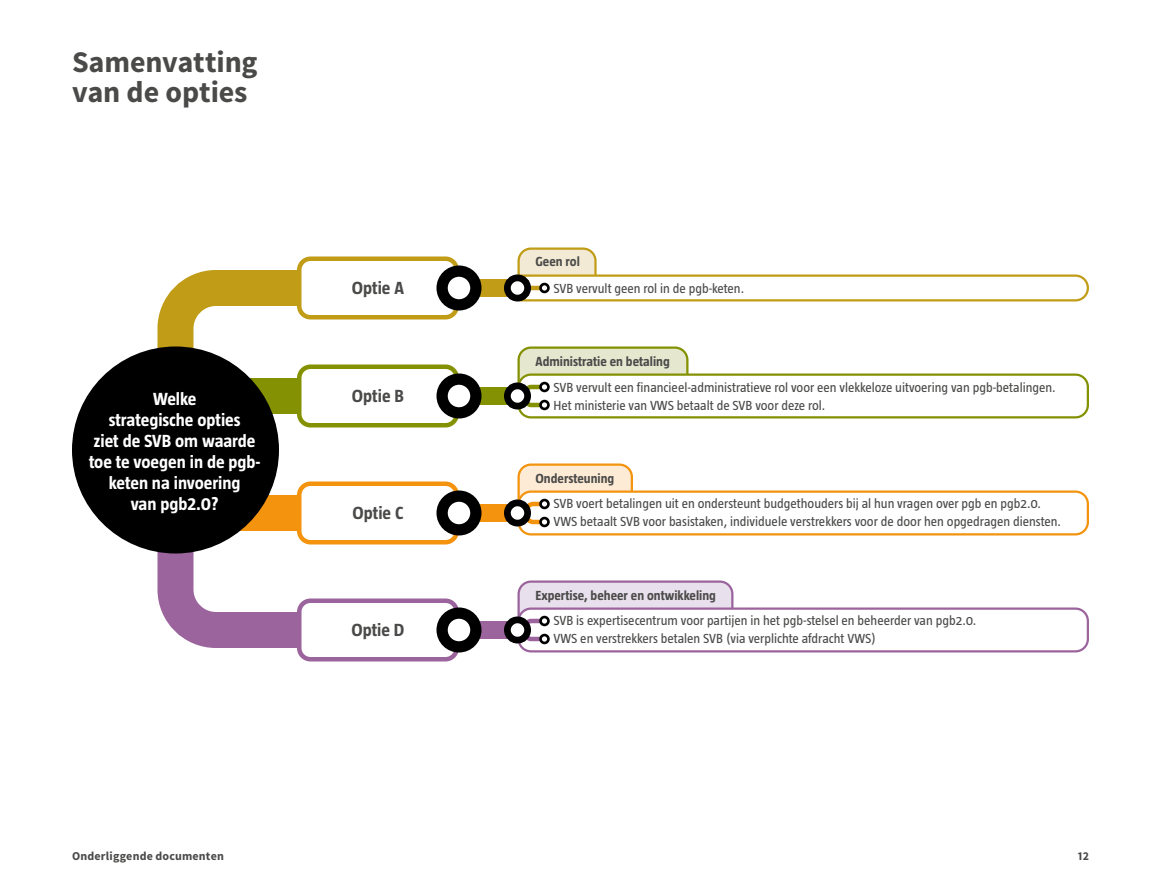
<style>
.page{position:relative;width:1161px;height:891px;background:#fff}
.page>*{position:absolute;margin:0;border:0;box-sizing:border-box;transform-origin:0 0}
.KopH1_20_20{font:700 30px/30px "Source Sans Pro";letter-spacing:-.005em;color:#4a4a49}
.t1{font:700 18px/21px "Taz";color:#fff;text-align:center}
.t2{font:700 18px "Taz";color:#4a4a49}
.t3{font:13.5px/26px "Taz";color:#4a4a49}
.t4{font:700 12px "Source Sans Pro";letter-spacing:.015em;color:#4a4a49}
.s1{font-weight:700}
</style>
<div class="page">
<div style="left:458px;top:387px;width:60px;height:18px;background:#839102"></div>
<svg style="left:157px;top:552px;width:321px;height:105px"></svg>
<div style="left:458px;top:279px;width:60px;height:18px;background:#c19c16"></div>
<svg style="left:157px;top:256px;width:321px;height:144px"></svg>
<svg style="left:226px;top:400px;width:252px;height:141px"></svg>
<div style="left:458px;top:504px;width:60px;height:18px;background:#f3930e"></div>
<div style="left:458px;top:621px;width:60px;height:18px;background:#9b649d"></div>
<div style="left:519px;top:348px;width:168px;height:47px;background:#e5e7cf;border-radius:12px"></div>
<div style="left:518px;top:346px;width:170px;height:50px;border:2px solid #839102;border-radius:12px"></div>
<div style="left:519px;top:375px;width:569px;height:42px;background:#fff;border-radius:12px"></div>
<div style="left:518px;top:374px;width:571px;height:44px;border:2px solid #839102;border-radius:12px"></div>
<div style="left:299px;top:367px;width:158px;height:58px;background:#fff;border-radius:11px"></div>
<div style="left:297px;top:365px;width:162px;height:63px;border:4px solid #839102;border-radius:11px"></div>
<div style="left:299px;top:484px;width:158px;height:58px;background:#fff;border-radius:11px"></div>
<div style="left:297px;top:482px;width:162px;height:63px;border:4px solid #f3930e;border-radius:11px"></div>
<div style="left:299px;top:601px;width:158px;height:58px;background:#fff;border-radius:11px"></div>
<div style="left:297px;top:599px;width:162px;height:63px;border:4px solid #9b649d;border-radius:11px"></div>
<div style="left:519px;top:465px;width:113px;height:51px;background:#feebd5;border-radius:12px"></div>
<div style="left:518px;top:463px;width:115px;height:54px;border:2px solid #f3930e;border-radius:12px"></div>
<div style="left:519px;top:492px;width:569px;height:42px;background:#fff;border-radius:12px"></div>
<div style="left:518px;top:490px;width:571px;height:46px;border:2px solid #f3930e;border-radius:12px"></div>
<div style="left:519px;top:249px;width:77px;height:47px;background:#f3ead5;border-radius:12px"></div>
<div style="left:518px;top:247px;width:79px;height:50px;border:2px solid #c19c16;border-radius:12px"></div>
<div style="left:510px;top:276px;width:578px;height:24px;background:#fff;border-radius:12px"></div>
<div style="left:508px;top:274px;width:581px;height:27px;border:2px solid #c19c16;border-radius:12px"></div>
<div style="left:299px;top:259px;width:158px;height:58px;background:#fff;border-radius:11px"></div>
<div style="left:297px;top:257px;width:162px;height:63px;border:4px solid #c19c16;border-radius:11px"></div>
<div style="left:519px;top:582px;width:213px;height:47px;background:#e9e0ed;border-radius:12px"></div>
<div style="left:518px;top:580px;width:216px;height:50px;border:2px solid #9b649d;border-radius:12px"></div>
<div style="left:519px;top:609px;width:569px;height:42px;background:#fff;border-radius:12px"></div>
<div style="left:518px;top:608px;width:571px;height:44px;border:2px solid #9b649d;border-radius:12px"></div>
<svg style="left:522px;top:382px;width:23px;height:27px"></svg>
<svg style="left:522px;top:499px;width:23px;height:27px"></svg>
<hr style="left:526px;top:286px;width:14px;height:4px;background:#c19c16">
<svg style="left:522px;top:616px;width:23px;height:27px"></svg>
<svg style="left:442px;top:496px;width:34px;height:34px"></svg>
<div style="left:436px;top:490px;width:46px;height:46px;border:11px solid #000;border-radius:50%"></div>
<svg style="left:442px;top:379px;width:34px;height:34px"></svg>
<div style="left:436px;top:374px;width:46px;height:44px;border:11px solid #000;border-radius:50%"></div>
<svg style="left:442px;top:613px;width:34px;height:34px"></svg>
<div style="left:436px;top:608px;width:46px;height:44px;border:11px solid #000;border-radius:50%"></div>
<div style="left:507px;top:386px;width:21px;height:20px;background:#fff;border-radius:50%"></div>
<div style="left:504px;top:382px;width:27px;height:27px;border:7px solid #000;border-radius:50%"></div>
<div style="left:541px;top:383px;width:7px;height:8px;background:#fff;border-radius:50%"></div>
<div style="left:539px;top:382px;width:11px;height:10px;border:3px solid #000;border-radius:50%"></div>
<div style="left:541px;top:401px;width:7px;height:8px;background:#fff;border-radius:50%"></div>
<div style="left:539px;top:400px;width:11px;height:10px;border:3px solid #000;border-radius:50%"></div>
<div style="left:507px;top:503px;width:21px;height:20px;background:#fff;border-radius:50%"></div>
<div style="left:504px;top:499px;width:27px;height:27px;border:7px solid #000;border-radius:50%"></div>
<div style="left:541px;top:500px;width:7px;height:8px;background:#fff;border-radius:50%"></div>
<div style="left:539px;top:499px;width:11px;height:10px;border:3px solid #000;border-radius:50%"></div>
<div style="left:541px;top:518px;width:7px;height:8px;background:#fff;border-radius:50%"></div>
<div style="left:539px;top:517px;width:11px;height:10px;border:3px solid #000;border-radius:50%"></div>
<svg style="left:442px;top:271px;width:34px;height:34px"></svg>
<div style="left:436px;top:266px;width:46px;height:44px;border:11px solid #000;border-radius:50%"></div>
<div style="left:504px;top:274px;width:27px;height:27px;border:7px solid #000;border-radius:50%"></div>
<div style="left:539px;top:283px;width:11px;height:10px;border:3px solid #000;border-radius:50%"></div>
<div style="left:507px;top:620px;width:21px;height:20px;background:#fff;border-radius:50%"></div>
<div style="left:504px;top:616px;width:27px;height:27px;border:7px solid #000;border-radius:50%"></div>
<div style="left:541px;top:617px;width:7px;height:8px;background:#fff;border-radius:50%"></div>
<div style="left:539px;top:616px;width:11px;height:10px;border:3px solid #000;border-radius:50%"></div>
<div style="left:541px;top:635px;width:7px;height:8px;background:#fff;border-radius:50%"></div>
<div style="left:539px;top:634px;width:11px;height:10px;border:3px solid #000;border-radius:50%"></div>
<div style="left:72px;top:346px;width:207px;height:208px;background:#000;border-radius:50%"></div>
<p class="KopH1_20_20" style="left:72px;top:48px;width:187px">Samenvatting van de opties</p>
<p class="t1" style="left:89px;top:388px;width:173px">Welke<br>strategische opties<br>ziet de SVB om waarde toe te voegen in de pgb&shy;keten na invoering<br>van pgb2.0?</p>
<p class="t2" style="left:352px;top:277px;width:54px">Optie A</p>
<p class="t2" style="left:352px;top:385px;width:54px">Optie B</p>
<p class="t2" style="left:353px;top:502px;width:52px">Optie C</p>
<p class="t2" style="left:351px;top:619px;width:55px">Optie D</p>
<p class="t3" style="left:553px;top:248px;width:192px;line-height:26.4px;text-indent:-18px"><span class="s1">Geen rol<br></span>SVB vervult geen rol in de pgb-keten.</p>
<p class="t3" style="left:553px;top:348px;width:504px;text-indent:-18px"><span class="s1">Administratie en betaling<br></span>SVB vervult een financieel-administratieve rol voor een vlekkeloze uitvoering van pgb-betalingen.</p>
<p class="t3" style="left:554px;top:392px;width:273px">Het ministerie van VWS betaalt de SVB voor deze rol.</p>
<p class="t3" style="left:553px;top:465px;width:489px;text-indent:-18px"><span class="s1">Ondersteuning<br></span>SVB voert betalingen uit en ondersteunt budgethouders bij al hun vragen over pgb en pgb2.0.</p>
<p class="t3" style="left:553px;top:509px;width:509px">VWS betaalt SVB voor basistaken, individuele verstrekkers voor de door hen opgedragen diensten.</p>
<p class="t3" style="left:553px;top:582px;width:425px;text-indent:-18px"><span class="s1">Expertise, beheer en ontwikkeling<br></span>SVB is expertisecentrum voor partijen in het pgb-stelsel en beheerder van pgb2.0.</p>
<p class="t3" style="left:553px;top:626px;width:324px">VWS en verstrekkers betalen SVB (via verplichte afdracht VWS)</p>
<p class="t4" style="left:72px;top:848px;width:153px">Onderliggende documenten</p>
<p class="t4" style="left:1078px;top:848px;width:13px">12</p>
</div>
